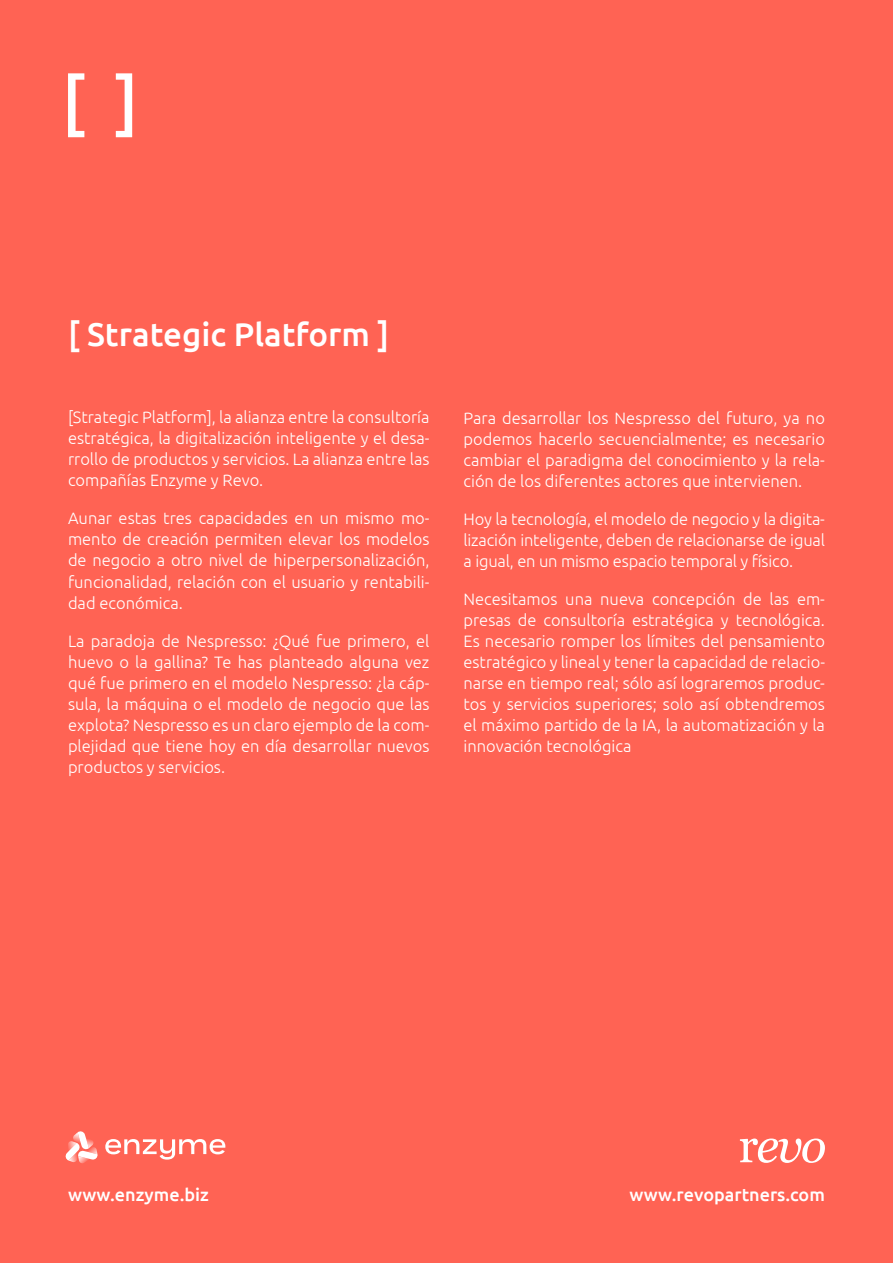
<style>
.page{position:relative;width:893px;height:1263px;background:#ff6354}
.page>*{position:absolute;margin:0;border:0;box-sizing:border-box;transform-origin:0 0}
.t1{font:500 33px "Ubuntu";color:#fff}
.t2{font:500 18px "Ubuntu";color:#fff}
.t3{font:300 16.5px/21px "Ubuntu";color:#fff;text-align:justify}
</style>
<div class="page">
<svg style="left:740px;top:1138px;width:85px;height:25px"></svg>
<svg style="left:68px;top:73px;width:64px;height:64px"></svg>
<svg style="left:105px;top:1139px;width:120px;height:20px"></svg>
<svg style="left:65px;top:1131px;width:33px;height:32px"></svg>
<h1 class="t1" style="left:68px;top:314px;width:323px">[ Strategic Platform ]</h1>
<p class="t3" style="left:68px;top:407px;width:363px">[Strategic Platform], la alianza entre la consultoría estratégica, la digitalización inteligente y el desa&shy;rrollo de productos y servicios. La alianza entre las compañías Enzyme y Revo.</p>
<p class="t3" style="left:68px;top:508px;width:363px">Aunar estas tres capacidades en un mismo mo&shy;mento de creación permiten elevar los modelos de negocio a otro nivel de hiperpersonalización, funcionalidad, relación con el usuario y rentabili&shy;dad económica.</p>
<p class="t3" style="left:68px;top:630px;width:363px">La paradoja de Nespresso: ¿Qué fue primero, el huevo o la gallina? Te has planteado alguna vez qué fue primero en el modelo Nespresso: ¿la cáp&shy;sula, la máquina o el modelo de negocio que las explota? Nespresso es un claro ejemplo de la com&shy;plejidad que tiene hoy en día desarrollar nuevos productos y servicios.</p>
<p class="t3" style="left:463px;top:407px;width:363px">Para desarrollar los Nespresso del futuro, ya no podemos hacerlo secuencialmente; es necesario cambiar el paradigma del conocimiento y la rela&shy;ción de los diferentes actores que intervienen.</p>
<p class="t3" style="left:463px;top:508px;width:363px">Hoy la tecnología, el modelo de negocio y la digita&shy;lización inteligente, deben de relacionarse de igual a igual, en un mismo espacio temporal y físico.</p>
<p class="t3" style="left:463px;top:588px;width:363px">Necesitamos una nueva concepción de las em&shy;presas de consultoría estratégica y tecnológica.<br>Es necesario romper los límites del pensamiento estratégico y lineal y tener la capacidad de relacio&shy;narse en tiempo real; sólo así lograremos produc&shy;tos y servicios superiores; solo así obtendremos el máximo partido de la IA, la automatización y la innovación tecnológica</p>
<p class="t2" style="left:68px;top:1183px;width:142px">www.enzyme.biz</p>
<p class="t2" style="left:630px;top:1183px;width:197px">www.revopartners.com</p>
</div>
